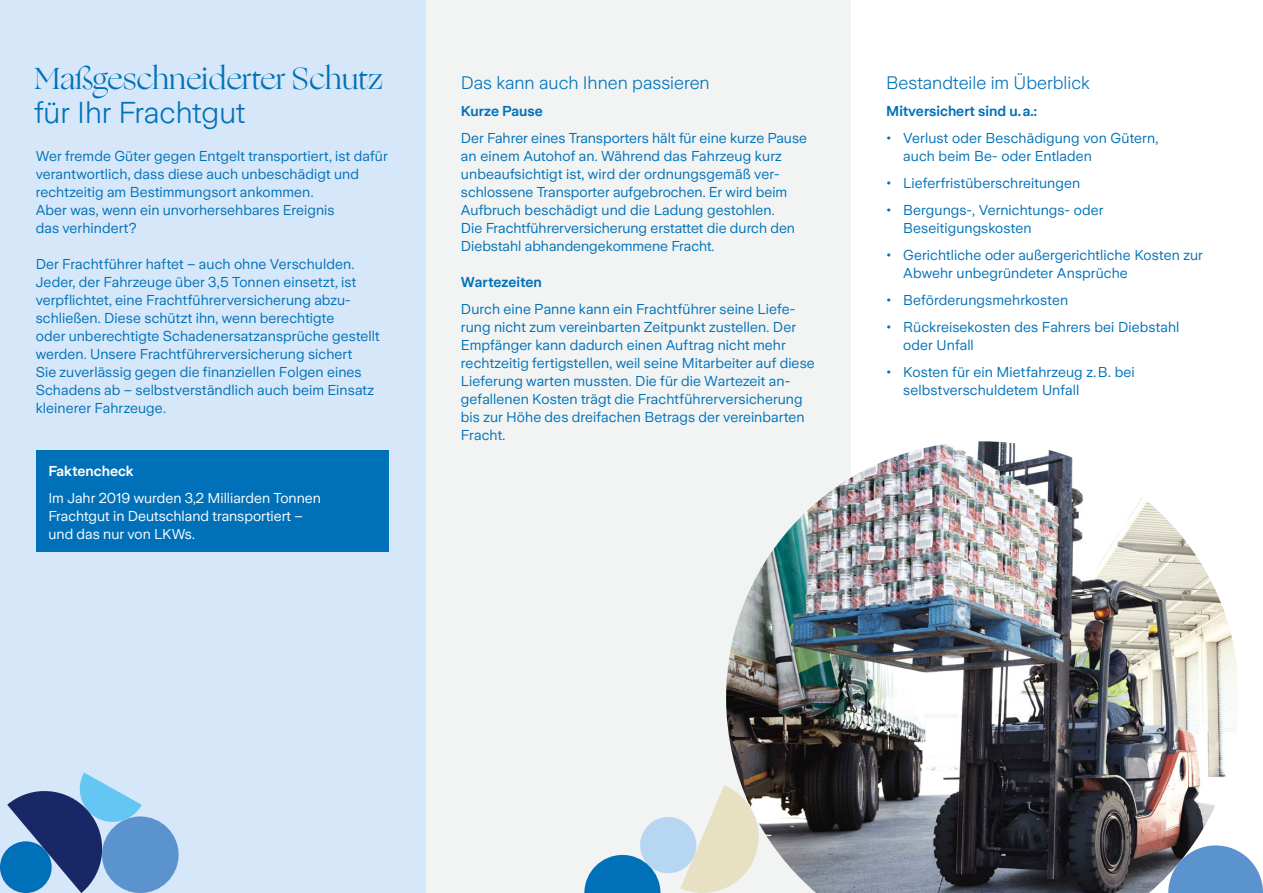
<style>
.page{position:relative;width:1263px;height:893px;background:#fff}
.page>*{position:absolute;margin:0;border:0;box-sizing:border-box;transform-origin:0 0}
.t1{font:30px "Ogg";color:#0071b9}
.t2{font:300 30px "Zurich Sans";color:#0071b9}
.t3{font:300 18px "Zurich Sans";color:#0071b9}
.t4{font:14.25px/18px "Zurich Sans";letter-spacing:.005em;color:#0071b9}
.t5{font:14.25px/18px "Zurich Sans";color:#fff}
.t6{font:600 14.25px "Zurich Sans";color:#0071b9}
.t7{font:600 14.25px "Zurich Sans";color:#fff}
</style>
<div class="page">
<div style="left:425px;top:0;width:425px;height:893px;background:#f1f4f3"></div>
<div style="left:0;top:0;width:425px;height:893px;background:#d5e7f8"></div>
<div style="left:0;top:841px;width:52px;height:52px;background:#0071b9;border-radius:50%"></div>
<div style="left:102px;top:816px;width:77px;height:77px;background:#5a93ce;border-radius:50%"></div>
<svg style="left:7px;top:772px;width:135px;height:121px"></svg>
<div style="left:36px;top:450px;width:352px;height:101px;background:#0071b9"></div>
<svg style="left:1239px;top:851px;width:24px;height:42px"></svg>
<img style="left:726px;top:441px;width:513px;height:452px">
<div style="left:640px;top:817px;width:56px;height:56px;background:#b7d6f2;border-radius:50%"></div>
<svg style="left:584px;top:855px;width:76px;height:38px"></svg>
<svg style="left:680px;top:785px;width:86px;height:108px"></svg>
<h1 class="t1" style="left:35px;top:59px;width:350px">Maßgeschneiderter Schutz</h1>
<h1 class="t2" style="left:35px;top:97px;width:212px">für Ihr Frachtgut</h1>
<p class="t4" style="left:36px;top:148px;width:353px">Wer fremde Güter gegen Entgelt transportiert, ist dafür verantwortlich, dass diese auch unbeschädigt und rechtzeitig am Bestimmungsort ankommen.<br>Aber was, wenn ein unvorhersehbares Ereignis<br>das verhindert?</p>
<p class="t4" style="left:36px;top:255px;width:346px">Der Frachtführer haftet – auch ohne Verschulden.<br>Jeder, der Fahrzeuge über 3,5 Tonnen einsetzt, ist verpflichtet, eine Frachtführerversicherung abzu&shy;schließen. Diese schützt ihn, wenn berechtigte<br>oder unberechtigte Schadenersatzansprüche gestellt werden. Unsere Frachtführerversicherung sichert<br>Sie zuverlässig gegen die finanziellen Folgen eines Schadens ab – selbstverständlich auch beim Einsatz kleinerer Fahrzeuge.</p>
<p class="t7" style="left:48px;top:463px;width:87px">Faktencheck</p>
<p class="t5" style="left:48px;top:489px;width:274px">Im Jahr 2019 wurden 3,2 Milliarden Tonnen<br>Frachtgut in Deutschland transportiert – und das nur von LKWs.</p>
<p class="t3" style="left:461px;top:73px;width:250px">Das kann auch Ihnen passieren</p>
<p class="t6" style="left:461px;top:104px;width:83px">Kurze Pause</p>
<p class="t4" style="left:461px;top:130px;width:348px">Der Fahrer eines Transporters hält für eine kurze Pause an einem Autohof an. Während das Fahrzeug kurz unbeaufsichtigt ist, wird der ordnungsgemäß ver&shy;schlossene Transporter aufgebrochen. Er wird beim Aufbruch beschädigt und die Ladung gestohlen.<br>Die Frachtführerversicherung erstattet die durch den Diebstahl abhandengekommene Fracht.</p>
<p class="t6" style="left:461px;top:275px;width:83px">Wartezeiten</p>
<p class="t4" style="left:461px;top:301px;width:355px">Durch eine Panne kann ein Frachtführer seine Liefe&shy;rung nicht zum vereinbarten Zeitpunkt zustellen. Der Empfänger kann dadurch einen Auftrag nicht mehr rechtzeitig fertigstellen, weil seine Mitarbeiter auf diese Lieferung warten mussten. Die für die Wartezeit an&shy;gefallenen Kosten trägt die Frachtführerversicherung bis zur Höhe des dreifachen Betrags der vereinbarten Fracht.</p>
<p class="t3" style="left:886px;top:73px;width:205px">Bestandteile im Überblick</p>
<p class="t6" style="left:886px;top:104px;width:152px">Mitversichert sind u.a.:</p>
<p class="t4" style="left:903px;top:130px;width:257px;text-indent:-17px">• Verlust oder Beschädigung von Gütern, auch beim Be- oder Entladen</p>
<p class="t4" style="left:886px;top:175px;width:195px">• Lieferfristüberschreitungen</p>
<p class="t4" style="left:903px;top:202px;width:202px;text-indent:-17px">• Bergungs-, Vernichtungs- oder<br>Beseitigungskosten</p>
<p class="t4" style="left:903px;top:247px;width:301px;text-indent:-17px">• Gerichtliche oder außergerichtliche Kosten zur<br>Abwehr unbegründeter Ansprüche</p>
<p class="t4" style="left:886px;top:292px;width:183px">• Beförderungsmehrkosten</p>
<p class="t4" style="left:903px;top:319px;width:278px;text-indent:-17px">• Rückreisekosten des Fahrers bei Diebstahl oder Unfall</p>
<p class="t4" style="left:903px;top:364px;width:233px;text-indent:-17px">• Kosten für ein Mietfahrzeug z.B. bei selbstverschuldetem Unfall</p>
</div>
